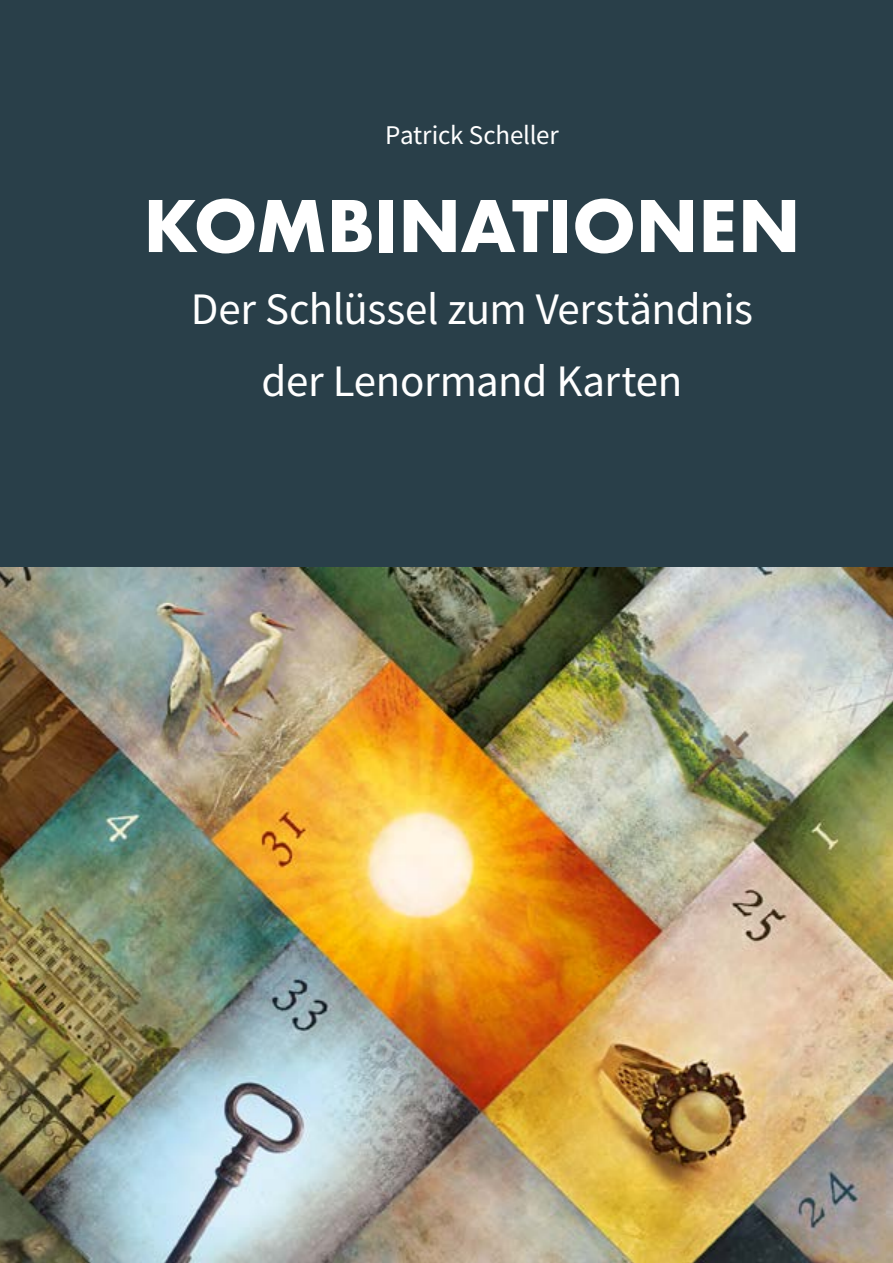
<style>
.page{position:relative;width:893px;height:1263px;background:#293f49}
.page>*{position:absolute;margin:0;border:0;box-sizing:border-box;transform-origin:0 0}
.t1{font:700 69px "Futura";letter-spacing:-.01em;color:#fff}
.t2{font:45px/72px "Source Sans Pro";letter-spacing:-.01em;color:#fff;text-align:center}
.t3{font:27px "Source Sans Pro";letter-spacing:-.01em;color:#fff}
</style>
<div class="page">
<img style="left:0;top:568px;width:893px;height:695px">
<p class="t3" style="left:385px;top:118px;width:175px">Patrick Scheller</p>
<h1 class="t1" style="left:143px;top:176px;width:659px">KOMBINATIONEN</h1>
<p class="t2" style="left:191px;top:273px;width:564px">Der Schlüssel zum Verständnis der Lenormand Karten</p>
</div>
